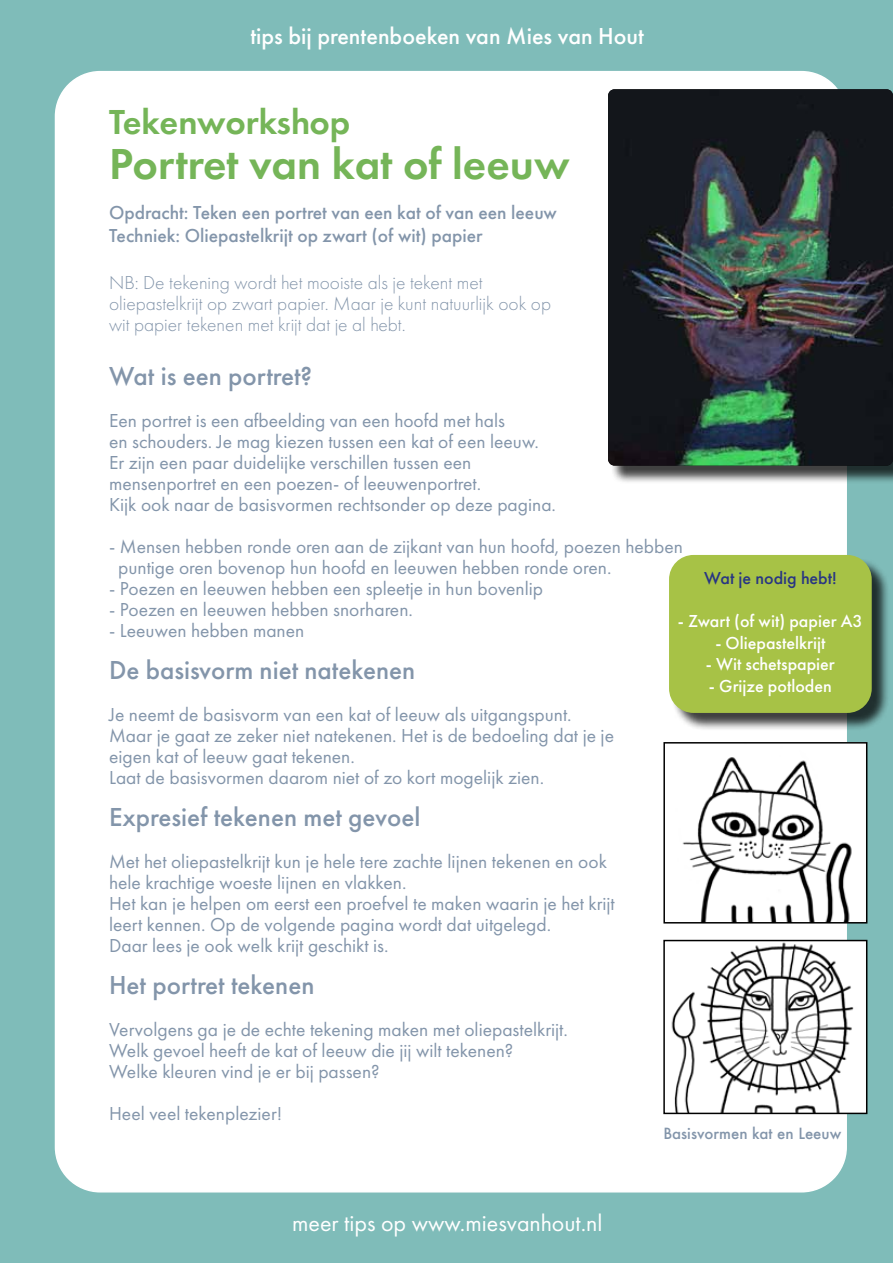
<style>
.page{position:relative;width:893px;height:1263px;background:#fff}
.page>*{position:absolute;margin:0;border:0;box-sizing:border-box;transform-origin:0 0}
.t1{font:600 45px "Futura PT";color:#75b558}
.t2{font:600 36px "Futura PT";letter-spacing:-.005em;color:#75b558}
.t3{font:500 27px "Futura PT";color:#8395aa}
.t4{font:500 24px "Futura PT";color:#fff}
.t5{font:24px "Futura PT";color:#fff}
.t6{font:19.5px/21px "Futura PT";color:#8395aa}
.t7{font:300 19.5px/21px "Futura PT";color:#8395aa}
.t8{font:500 19.5px/23.4px "Futura PT";color:#8395aa}
.t9{font:500 18px "Futura PT";color:#fff}
.t10{font:500 18px "Futura PT";color:#283583}
.t11{font:500 15px "Futura";color:#8395aa}
</style>
<div class="page">
<div style="left:1px;top:1px;width:892px;height:1262px;background:#7fbcb9"></div>
<div style="left:55px;top:72px;width:791px;height:1120px;background:#fff;border-radius:45px"></div>
<div style="left:610px;top:92px;width:283px;height:392px;background:#000;opacity:.75"></div>
<img style="left:608px;top:89px;width:285px;height:377px">
<img style="left:682px;top:745px;width:182px;height:175px">
<div style="left:663px;top:742px;width:204px;height:181px;border:2px solid #000"></div>
<img style="left:671px;top:943px;width:193px;height:168px">
<div style="left:663px;top:940px;width:204px;height:174px;border:2px solid #000"></div>
<div style="left:671px;top:557px;width:219px;height:175px;background:#000;opacity:.75"></div>
<div style="left:669px;top:555px;width:203px;height:158px;background:#a7c246;border-radius:24px"></div>
<p class="t4" style="left:250px;top:21px;width:395px">tips bij prentenboeken van Mies van Hout</p>
<h2 class="t2" style="left:109px;top:100px;width:243px">Tekenworkshop</h2>
<h1 class="t1" style="left:109px;top:136px;width:462px">Portret van kat of leeuw</h1>
<p class="t8" style="left:109px;top:201px;width:449px">Opdracht: Teken een portret van een kat of van een leeuw<br>Techniek: Oliepastelkrijt op zwart (of wit) papier</p>
<p class="t7" style="left:109px;top:272px;width:444px">NB: De tekening wordt het mooiste als je tekent met oliepastelkrijt op zwart papier. Maar je kunt natuurlijk ook op wit papier tekenen met krijt dat je al hebt.</p>
<h3 class="t3" style="left:109px;top:359px;width:205px">Wat is een portret?</h3>
<p class="t6" style="left:109px;top:410px;width:448px">Een portret is een afbeelding van een hoofd met hals<br>en schouders. Je mag kiezen tussen een kat of een leeuw.<br>Er zijn een paar duidelijke verschillen tussen een mensenportret en een poezen- of leeuwenportret.<br>Kijk ook naar de basisvormen rechtsonder op deze pagina.</p>
<p class="t6" style="left:118px;top:536px;width:566px;text-indent:-9px">- Mensen hebben ronde oren aan de zijkant van hun hoofd, poezen hebben puntige oren bovenop hun hoofd en leeuwen hebben ronde oren.</p>
<p class="t6" style="left:109px;top:578px;width:436px">- Poezen en leeuwen hebben een spleetje in hun bovenlip</p>
<p class="t6" style="left:109px;top:599px;width:305px">- Poezen en leeuwen hebben snorharen.</p>
<p class="t6" style="left:109px;top:620px;width:197px">- Leeuwen hebben manen</p>
<h3 class="t3" style="left:109px;top:654px;width:308px">De basisvorm niet natekenen</h3>
<p class="t6" style="left:109px;top:704px;width:506px">Je neemt de basisvorm van een kat of leeuw als uitgangspunt.<br>Maar je gaat ze zeker niet natekenen. Het is de bedoeling dat je je eigen kat of leeuw gaat tekenen.<br>Laat de basisvormen daarom niet of zo kort mogelijk zien.</p>
<h3 class="t3" style="left:109px;top:801px;width:313px">Expresief tekenen met gevoel</h3>
<p class="t6" style="left:109px;top:851px;width:507px">Met het oliepastelkrijt kun je hele tere zachte lijnen tekenen en ook hele krachtige woeste lijnen en vlakken.<br>Het kan je helpen om eerst een proefvel te maken waarin je het krijt leert kennen. Op de volgende pagina wordt dat uitgelegd.<br>Daar lees je ook welk krijt geschikt is.</p>
<h3 class="t3" style="left:109px;top:969px;width:207px">Het portret tekenen</h3>
<p class="t6" style="left:109px;top:1019px;width:460px">Vervolgens ga je de echte tekening maken met oliepastelkrijt.<br>Welk gevoel heeft de kat of leeuw die jij wilt tekenen?<br>Welke kleuren vind je er bij passen?</p>
<p class="t6" style="left:109px;top:1103px;width:175px">Heel veel tekenplezier!</p>
<p class="t10" style="left:704px;top:567px;width:134px">Wat je nodig hebt!</p>
<p class="t9" style="left:678px;top:610px;width:186px">- Zwart (of wit) papier A3</p>
<p class="t9" style="left:715px;top:632px;width:112px">- Oliepastelkrijt</p>
<p class="t9" style="left:706px;top:653px;width:131px">- Wit schetspapier</p>
<p class="t9" style="left:709px;top:675px;width:124px">- Grijze potloden</p>
<p class="t5" style="left:292px;top:1209px;width:312px">meer tips op www.miesvanhout.nl</p>
<p class="t11" style="left:663px;top:1123px;width:180px">Basisvormen kat en Leeuw</p>
</div>
